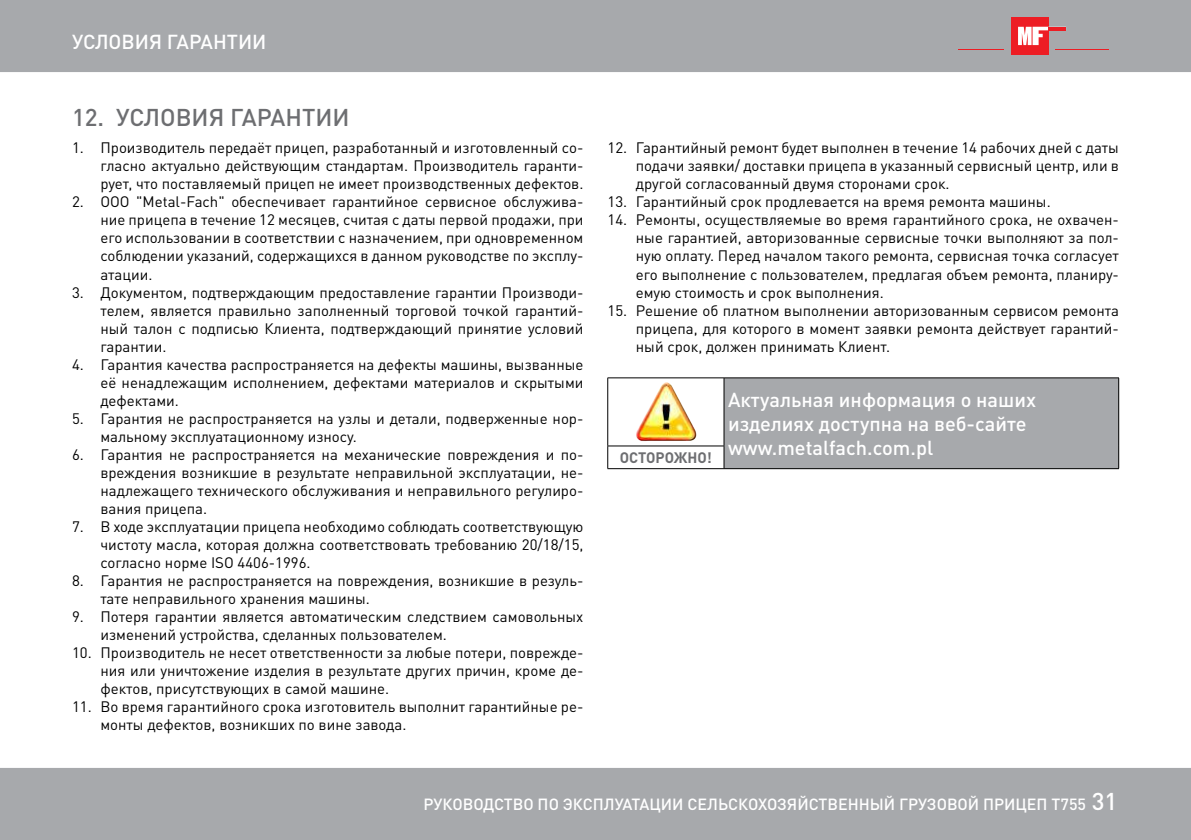
<style>
.page{position:relative;width:1191px;height:840px;background:#fff}
.page>*{position:absolute;margin:0;border:0;box-sizing:border-box;transform-origin:0 0}
.t1{font:500 24px "DIN Pro";color:#6d6e71}
.t2{font:500 20px/24px "DIN Pro";color:#fff}
.t3{font:500 16px "DIN Pro";color:#fff}
.t4{font:15px/18px "DIN Pro";color:#000;text-align:justify}
.t5{font:700 15px "DIN Pro";color:#6d6e71}
.s1{font-size:24px}
</style>
<div class="page">
<div style="left:0;top:768px;width:1191px;height:71px;background:#a7a9ac"></div>
<div style="left:0;top:0;width:1191px;height:72px;background:#a7a9ac"></div>
<div style="left:1011px;top:17px;width:37px;height:37px;background:#ed1d24"></div>
<svg style="left:1018px;top:27px;width:48px;height:18px"></svg>
<hr style="left:1048px;top:27px;width:18px;height:3px;background:#ed1d24">
<hr style="left:1055px;top:49px;width:53px;height:1px;background:#ed1d24">
<hr style="left:958px;top:49px;width:45px;height:1px;background:#ed1d24">
<div style="left:724px;top:377px;width:394px;height:91px;background:#a7a9ac"></div>
<hr style="left:724px;top:468px;width:395px;height:1px;background:#000">
<hr style="left:607px;top:377px;width:117px;height:1px;background:#000">
<hr style="left:607px;top:378px;width:1px;height:67px;background:#000">
<hr style="left:724px;top:377px;width:395px;height:1px;background:#000">
<hr style="left:723px;top:378px;width:1px;height:67px;background:#000">
<hr style="left:1118px;top:378px;width:1px;height:67px;background:#000">
<hr style="left:607px;top:445px;width:117px;height:1px;background:#000">
<svg style="left:607px;top:446px;width:1px;height:22px"></svg>
<svg style="left:723px;top:446px;width:1px;height:22px"></svg>
<svg style="left:1118px;top:445px;width:1px;height:23px"></svg>
<hr style="left:607px;top:468px;width:117px;height:1px;background:#000">
<img style="left:636px;top:382px;width:61px;height:59px">
<h2 class="t2" style="left:72px;top:28px;width:196px">УСЛОВИЯ ГАРАНТИИ</h2>
<h1 class="t1" style="left:72px;top:98px;width:279px">12. УСЛОВИЯ ГАРАНТИИ</h1>
<p class="t4" style="left:100px;top:137px;width:484px;text-indent:-28px">1. Производитель передаёт прицеп, разработанный и изготовленный со&shy;гласно актуально действующим стандартам. Производитель гаранти&shy;рует, что поставляемый прицеп не имеет производственных дефектов.</p>
<p class="t4" style="left:100px;top:191px;width:484px;text-indent:-28px">2. ООО "Metal-Fach" обеспечивает гарантийное сервисное обслужива&shy;ние прицепа в течение 12 месяцев, считая с даты первой продажи, при его использовании в соответствии с назначением, при одновременном соблюдении указаний, содержащихся в данном руководстве по эксплу&shy;атации.</p>
<p class="t4" style="left:100px;top:281px;width:484px;text-indent:-28px">3. Документом, подтверждающим предоставление гарантии Производи&shy;телем, является правильно заполненный торговой точкой гарантий&shy;ный талон с подписью Клиента, подтверждающий принятие условий гарантии.</p>
<p class="t4" style="left:100px;top:353px;width:484px;text-indent:-28px">4. Гарантия качества распространяется на дефекты машины, вызванные её ненадлежащим исполнением, дефектами материалов и скрытыми дефектами.</p>
<p class="t4" style="left:100px;top:407px;width:484px;text-indent:-28px">5. Гарантия не распространяется на узлы и детали, подверженные нор&shy;мальному эксплуатационному износу.</p>
<p class="t4" style="left:100px;top:443px;width:484px;text-indent:-28px">6. Гарантия не распространяется на механические повреждения и по&shy;вреждения возникшие в результате неправильной эксплуатации, не&shy;надлежащего технического обслуживания и неправильного регулиро&shy;вания прицепа.</p>
<p class="t4" style="left:100px;top:515px;width:484px;text-indent:-28px">7. В ходе эксплуатации прицепа необходимо соблюдать соответствующую чистоту масла, которая должна соответствовать требованию 20/18/15, согласно норме ISO 4406-1996.</p>
<p class="t4" style="left:100px;top:569px;width:484px;text-indent:-28px">8. Гарантия не распространяется на повреждения, возникшие в резуль&shy;тате неправильного хранения машины.</p>
<p class="t4" style="left:100px;top:605px;width:484px;text-indent:-28px">9. Потеря гарантии является автоматическим следствием самовольных изменений устройства, сделанных пользователем.</p>
<p class="t4" style="left:100px;top:641px;width:484px;text-indent:-28px">10. Производитель не несет ответственности за любые потери, поврежде&shy;ния или уничтожение изделия в результате других причин, кроме де&shy;фектов, присутствующих в самой машине.</p>
<p class="t4" style="left:100px;top:695px;width:484px;text-indent:-28px">11. Во время гарантийного срока изготовитель выполнит гарантийные ре&shy;монты дефектов, возникших по вине завода.</p>
<p class="t4" style="left:636px;top:137px;width:484px;text-indent:-28px">12. Гарантийный ремонт будет выполнен в течение 14 рабочих дней с даты подачи заявки/ доставки прицепа в указанный сервисный центр, или в другой согласованный двумя сторонами срок.</p>
<p class="t4" style="left:607px;top:191px;width:445px">13. Гарантийный срок продлевается на время ремонта машины.</p>
<p class="t4" style="left:636px;top:209px;width:484px;text-indent:-28px">14. Ремонты, осуществляемые во время гарантийного срока, не охвачен&shy;ные гарантией, авторизованные сервисные точки выполняют за пол&shy;ную оплату. Перед началом такого ремонта, сервисная точка согласует его выполнение с пользователем, предлагая объем ремонта, планиру&shy;емую стоимость и срок выполнения.</p>
<p class="t4" style="left:636px;top:299px;width:484px;text-indent:-28px">15. Решение об платном выполнении авторизованным сервисом ремонта прицепа, для которого в момент заявки ремонта действует гарантий&shy;ный срок, должен принимать Клиент.</p>
<h2 class="t2" style="left:728px;top:385px;width:310px">Актуальная информация о наших изделиях доступна на веб-сайте www.metalfach.com.pl</h2>
<p class="t5" style="left:620px;top:445px;width:93px">ОСТОРОЖНО!</p>
<p class="t3" style="left:423px;top:790px;width:695px">РУКОВОДСТВО ПО ЭКСПЛУАТАЦИИ СЕЛЬСКОХОЗЯЙСТВЕННЫЙ ГРУЗОВОЙ ПРИЦЕП T755 <span class="s1">31</span></p>
</div>
